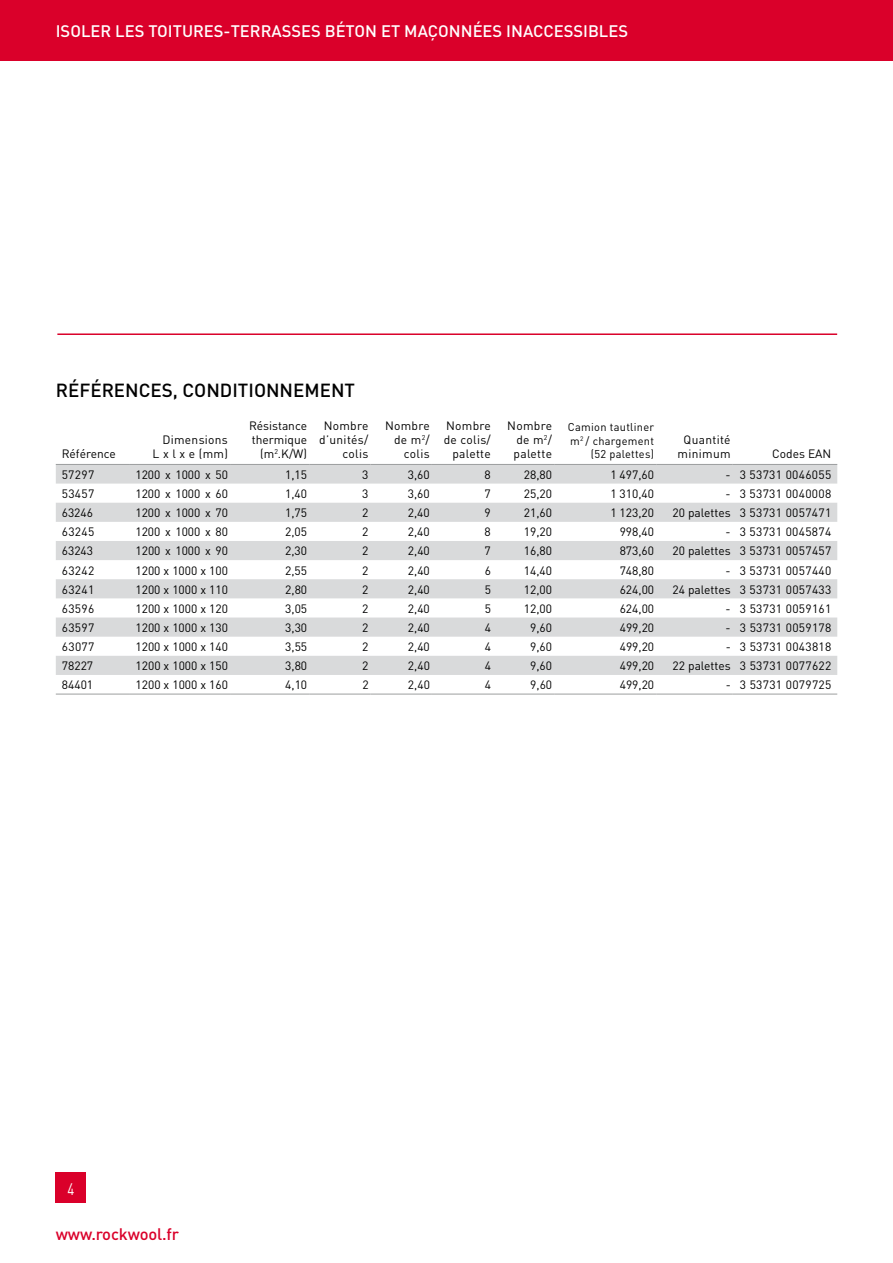
<style>
.page{position:relative;width:893px;height:1263px;background:#fff}
.page>*{position:absolute;margin:0;border:0;box-sizing:border-box;transform-origin:0 0}
.t1{font:500 18.75px "DIN";color:#000}
.t2{font:500 16.5px "DIN";color:#fff}
.t3{font:500 16.5px "DIN";letter-spacing:-.01em;color:#da002a}
.t4{font:16.5px "DIN";color:#fff;scale:.8 1}
.t5{font:12px/14.4px "DIN";color:#000;text-align:right}
.t6{font:12px/14.4px "DIN";letter-spacing:.025em;color:#000;text-align:right}
.t7{font:11.25px/13.5px "DIN";letter-spacing:.025em;color:#000;text-align:right}
</style>
<div class="page">
<div style="left:56px;top:1173px;width:30px;height:30px;background:#da002a"></div>
<div style="left:0;top:0;width:893px;height:60px;background:#da002a"></div>
<hr style="left:57px;top:333px;width:780px;height:2px;background:#da002a">
<svg style="left:56px;top:465px;width:781px;height:210px;fill:#d9dadb"></svg>
<hr style="left:56px;top:464px;width:73px;height:1px;background:#9c9e9f">
<hr style="left:129px;top:464px;width:101px;height:1px;background:#9c9e9f">
<hr style="left:230px;top:464px;width:79px;height:1px;background:#9c9e9f">
<hr style="left:309px;top:464px;width:62px;height:1px;background:#9c9e9f">
<hr style="left:371px;top:464px;width:61px;height:1px;background:#9c9e9f">
<hr style="left:432px;top:464px;width:61px;height:1px;background:#9c9e9f">
<hr style="left:493px;top:464px;width:61px;height:1px;background:#9c9e9f">
<hr style="left:554px;top:464px;width:102px;height:1px;background:#9c9e9f">
<hr style="left:656px;top:464px;width:77px;height:1px;background:#9c9e9f">
<hr style="left:733px;top:464px;width:104px;height:1px;background:#9c9e9f">
<hr style="left:56px;top:694px;width:73px;height:1px;background:#9c9e9f">
<hr style="left:129px;top:694px;width:101px;height:1px;background:#9c9e9f">
<hr style="left:230px;top:694px;width:79px;height:1px;background:#9c9e9f">
<hr style="left:309px;top:694px;width:62px;height:1px;background:#9c9e9f">
<hr style="left:371px;top:694px;width:61px;height:1px;background:#9c9e9f">
<hr style="left:432px;top:694px;width:61px;height:1px;background:#9c9e9f">
<hr style="left:493px;top:694px;width:61px;height:1px;background:#9c9e9f">
<hr style="left:554px;top:694px;width:102px;height:1px;background:#9c9e9f">
<hr style="left:656px;top:694px;width:77px;height:1px;background:#9c9e9f">
<hr style="left:733px;top:694px;width:104px;height:1px;background:#9c9e9f">
<h2 class="t2" style="left:56px;top:20px;width:574px">ISOLER LES TOITURES-TERRASSES BÉTON ET MAÇONNÉES I NACCESSI BLES</h2>
<h1 class="t1" style="left:56px;top:378px;width:301px">RÉFÉRENCES, CONDITIONNEMENT</h1>
<p class="t5" style="left:62px;top:447px;width:56px">Référence</p>
<p class="t6" style="left:153px;top:432px;width:77px">Dimensions<br>L x l x e (mm)</p>
<p class="t5" style="left:249px;top:418px;width:60px">Résistance thermique (m<sup>2</sup>.K/W)</p>
<p class="t6" style="left:319px;top:418px;width:51px">Nombre d’unités/ colis</p>
<p class="t6" style="left:385px;top:418px;width:46px">Nombre de m<sup>2</sup>/ colis</p>
<p class="t6" style="left:444px;top:418px;width:49px">Nombre de colis/ palette</p>
<p class="t5" style="left:514px;top:418px;width:40px;text-align:justify;text-indent:-6px">Nombre de m<sup>2</sup>/ palette</p>
<p class="t7" style="left:568px;top:420px;width:88px">Camion tautliner m<sup>2</sup> / chargement (52 palettes)</p>
<p class="t6" style="left:678px;top:432px;width:55px;text-align:center">quantité minimum</p>
<p class="t5" style="left:772px;top:447px;width:58px">Codes EAN</p>
<p class="t5" style="left:62px;top:467px;width:34px">57297</p>
<p class="t5" style="left:135px;top:467px;width:94px">1200 x 1000 x 50</p>
<p class="t5" style="left:285px;top:467px;width:23px">1,15</p>
<p class="t5" style="left:362px;top:467px;width:8px">3</p>
<p class="t5" style="left:408px;top:467px;width:23px">3,60</p>
<p class="t5" style="left:485px;top:467px;width:8px">8</p>
<p class="t5" style="left:524px;top:467px;width:30px">28,80</p>
<p class="t5" style="left:610px;top:467px;width:45px">1 497,60</p>
<p class="t6" style="left:725px;top:467px;width:107px">- 3 53731 0046055</p>
<p class="t5" style="left:62px;top:486px;width:34px">53457</p>
<p class="t5" style="left:135px;top:486px;width:94px">1200 x 1000 x 60</p>
<p class="t5" style="left:285px;top:486px;width:23px">1,40</p>
<p class="t5" style="left:362px;top:486px;width:8px">3</p>
<p class="t5" style="left:408px;top:486px;width:23px">3,60</p>
<p class="t5" style="left:485px;top:486px;width:8px">7</p>
<p class="t5" style="left:524px;top:486px;width:30px">25,20</p>
<p class="t5" style="left:610px;top:486px;width:45px">1 310,40</p>
<p class="t6" style="left:726px;top:486px;width:107px">- 3 53731 0040008</p>
<p class="t5" style="left:62px;top:505px;width:33px">63246</p>
<p class="t5" style="left:135px;top:505px;width:94px">1200 x 1000 x 70</p>
<p class="t5" style="left:285px;top:505px;width:23px">1,75</p>
<p class="t5" style="left:362px;top:505px;width:8px">2</p>
<p class="t5" style="left:408px;top:505px;width:23px">2,40</p>
<p class="t5" style="left:485px;top:505px;width:8px">9</p>
<p class="t5" style="left:524px;top:505px;width:30px">21,60</p>
<p class="t5" style="left:610px;top:505px;width:45px">1 123,20</p>
<p class="t6" style="left:672px;top:505px;width:160px">20 palettes 3 53731 0057471</p>
<p class="t5" style="left:62px;top:524px;width:34px">63245</p>
<p class="t5" style="left:135px;top:524px;width:94px">1200 x 1000 x 80</p>
<p class="t5" style="left:285px;top:524px;width:23px">2,05</p>
<p class="t5" style="left:362px;top:524px;width:8px">2</p>
<p class="t5" style="left:408px;top:524px;width:23px">2,40</p>
<p class="t5" style="left:485px;top:524px;width:8px">8</p>
<p class="t5" style="left:524px;top:524px;width:30px">19,20</p>
<p class="t5" style="left:620px;top:524px;width:36px">998,40</p>
<p class="t6" style="left:726px;top:524px;width:107px">- 3 53731 0045874</p>
<p class="t5" style="left:62px;top:544px;width:33px">63243</p>
<p class="t5" style="left:135px;top:544px;width:94px">1200 x 1000 x 90</p>
<p class="t5" style="left:285px;top:544px;width:23px">2,30</p>
<p class="t5" style="left:362px;top:544px;width:8px">2</p>
<p class="t5" style="left:408px;top:544px;width:23px">2,40</p>
<p class="t5" style="left:485px;top:544px;width:8px">7</p>
<p class="t5" style="left:524px;top:544px;width:30px">16,80</p>
<p class="t5" style="left:620px;top:544px;width:36px">873,60</p>
<p class="t6" style="left:672px;top:544px;width:160px">20 palettes 3 53731 0057457</p>
<p class="t5" style="left:62px;top:563px;width:34px">63242</p>
<p class="t5" style="left:135px;top:563px;width:94px">1200 x 1000 x 100</p>
<p class="t5" style="left:285px;top:563px;width:23px">2,55</p>
<p class="t5" style="left:362px;top:563px;width:8px">2</p>
<p class="t5" style="left:408px;top:563px;width:23px">2,40</p>
<p class="t5" style="left:485px;top:563px;width:8px">6</p>
<p class="t5" style="left:524px;top:563px;width:30px">14,40</p>
<p class="t5" style="left:620px;top:563px;width:36px">748,80</p>
<p class="t6" style="left:726px;top:563px;width:107px">- 3 53731 0057440</p>
<p class="t5" style="left:62px;top:582px;width:34px">63241</p>
<p class="t5" style="left:135px;top:582px;width:94px">1200 x 1000 x 110</p>
<p class="t5" style="left:285px;top:582px;width:23px">2,80</p>
<p class="t5" style="left:362px;top:582px;width:8px">2</p>
<p class="t5" style="left:408px;top:582px;width:23px">2,40</p>
<p class="t5" style="left:485px;top:582px;width:8px">5</p>
<p class="t5" style="left:524px;top:582px;width:30px">12,00</p>
<p class="t5" style="left:620px;top:582px;width:36px">624,00</p>
<p class="t6" style="left:673px;top:582px;width:160px">24 palettes 3 53731 0057433</p>
<p class="t5" style="left:62px;top:601px;width:34px">63596</p>
<p class="t5" style="left:136px;top:601px;width:94px">1200 x 1000 x 120</p>
<p class="t5" style="left:285px;top:601px;width:23px">3,05</p>
<p class="t5" style="left:362px;top:601px;width:8px">2</p>
<p class="t5" style="left:408px;top:601px;width:23px">2,40</p>
<p class="t5" style="left:485px;top:601px;width:8px">5</p>
<p class="t5" style="left:524px;top:601px;width:30px">12,00</p>
<p class="t5" style="left:620px;top:601px;width:36px">624,00</p>
<p class="t6" style="left:726px;top:601px;width:107px">- 3 53731 0059161</p>
<p class="t5" style="left:62px;top:620px;width:34px">63597</p>
<p class="t5" style="left:136px;top:620px;width:94px">1200 x 1000 x 130</p>
<p class="t5" style="left:285px;top:620px;width:23px">3,30</p>
<p class="t5" style="left:362px;top:620px;width:8px">2</p>
<p class="t5" style="left:408px;top:620px;width:23px">2,40</p>
<p class="t5" style="left:485px;top:620px;width:8px">4</p>
<p class="t5" style="left:530px;top:620px;width:23px">9,60</p>
<p class="t5" style="left:620px;top:620px;width:36px">499,20</p>
<p class="t6" style="left:726px;top:620px;width:107px">- 3 53731 0059178</p>
<p class="t5" style="left:62px;top:639px;width:34px">63077</p>
<p class="t5" style="left:136px;top:639px;width:94px">1200 x 1000 x 140</p>
<p class="t5" style="left:285px;top:639px;width:23px">3,55</p>
<p class="t5" style="left:362px;top:639px;width:8px">2</p>
<p class="t5" style="left:408px;top:639px;width:23px">2,40</p>
<p class="t5" style="left:485px;top:639px;width:8px">4</p>
<p class="t5" style="left:530px;top:639px;width:23px">9,60</p>
<p class="t5" style="left:620px;top:639px;width:36px">499,20</p>
<p class="t6" style="left:726px;top:639px;width:107px">- 3 53731 0043818</p>
<p class="t5" style="left:62px;top:658px;width:33px">78227</p>
<p class="t5" style="left:136px;top:658px;width:94px">1200 x 1000 x 150</p>
<p class="t5" style="left:285px;top:658px;width:23px">3,80</p>
<p class="t5" style="left:362px;top:658px;width:8px">2</p>
<p class="t5" style="left:408px;top:658px;width:23px">2,40</p>
<p class="t5" style="left:485px;top:658px;width:8px">4</p>
<p class="t5" style="left:530px;top:658px;width:23px">9,60</p>
<p class="t5" style="left:620px;top:658px;width:36px">499,20</p>
<p class="t6" style="left:673px;top:658px;width:160px">22 palettes 3 53731 0077622</p>
<p class="t5" style="left:62px;top:677px;width:33px">84401</p>
<p class="t5" style="left:136px;top:677px;width:94px">1200 x 1000 x 160</p>
<p class="t5" style="left:285px;top:677px;width:23px">4,10</p>
<p class="t5" style="left:362px;top:677px;width:8px">2</p>
<p class="t5" style="left:408px;top:677px;width:23px">2,40</p>
<p class="t5" style="left:485px;top:677px;width:8px">4</p>
<p class="t5" style="left:530px;top:677px;width:23px">9,60</p>
<p class="t5" style="left:620px;top:677px;width:36px">499,20</p>
<p class="t6" style="left:726px;top:677px;width:107px">- 3 53731 0079725</p>
<h2 class="t4" style="left:67px;top:1178px;width:10px">4</h2>
<h2 class="t3" style="left:56px;top:1223px;width:125px">WWW.ROCKWOOL.FR</h2>
</div>
